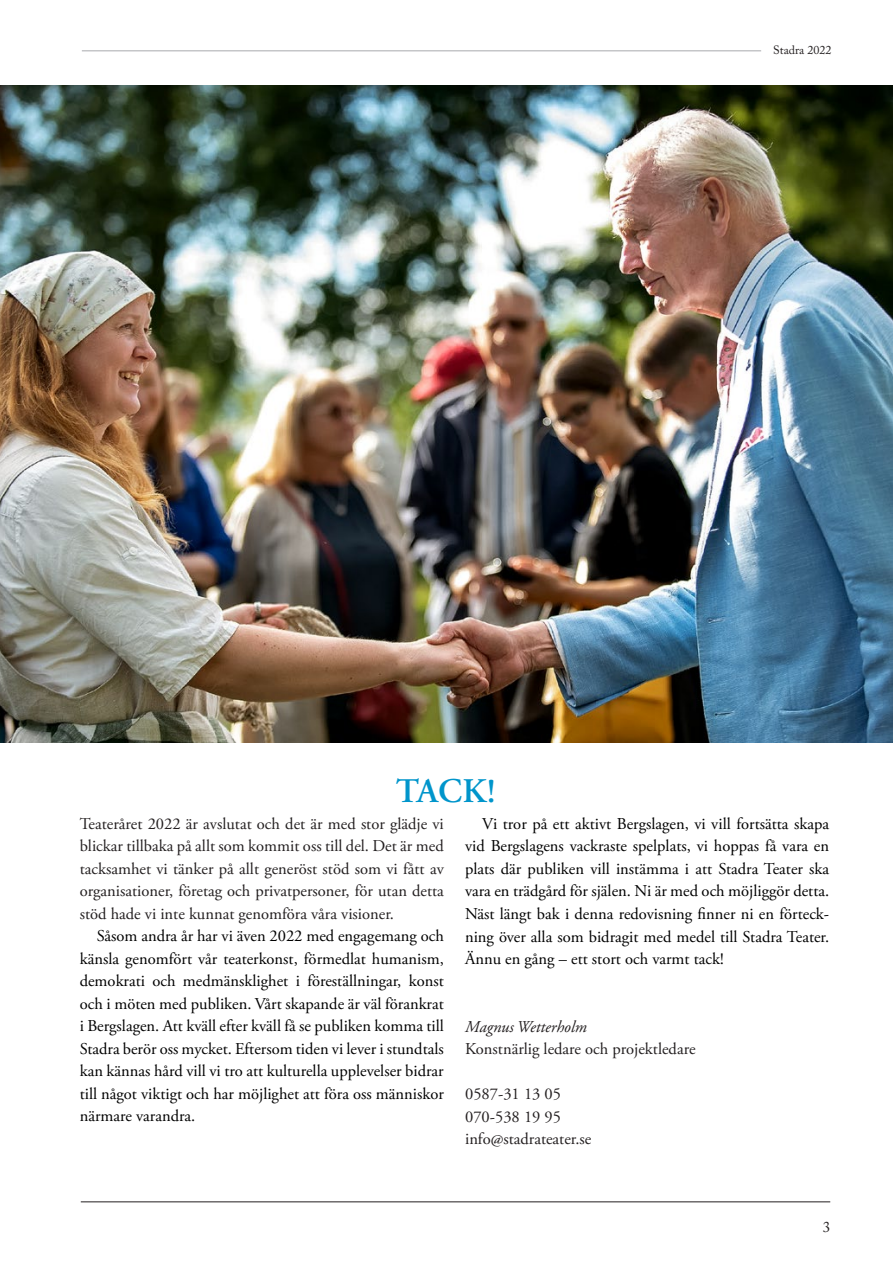
<style>
.page{position:relative;width:893px;height:1263px;background:#fff}
.page>*{position:absolute;margin:0;border:0;box-sizing:border-box;transform-origin:0 0}
.t1{font:600 34.5px "Adobe Garamond Pro";color:#0095cb}
.t2{font:16.5px/22.5px "Adobe Garamond Pro";color:#000;text-align:justify}
.Normal_1_a{font:16.5px/22.5px "Adobe Garamond Pro";color:#231f20;text-align:justify}
.Normal_1_a-2{font:italic 16.5px "Adobe Garamond Pro";color:#231f20}
.t3{font:15px "Adobe Caslon Pro";color:#231f20}
.t4{font:12px "Adobe Caslon Pro";color:#231f20}
</style>
<div class="page">
<hr style="left:81px;top:1201px;width:749px;height:1px;background:#231f20">
<hr style="left:82px;top:50px;width:679px;height:1px;background:#a8a9ad">
<img style="left:0;top:85px;width:893px;height:658px">
<p class="t4" style="left:773px;top:43px;width:60px">Stadra 2022</p>
<h1 class="t1" style="left:396px;top:771px;width:102px">TACK!</h1>
<p class="Normal_1_a" style="left:80px;top:813px;width:366px">Teateråret 2022 är avslutat och det är med stor glädje vi blickar tillbaka på allt som kommit oss till del. Det är med tacksamhet vi tänker på allt generöst stöd som vi fått av organisationer, företag och privatpersoner, för utan detta stöd hade vi inte kunnat genomföra våra visioner.</p>
<p class="t2" style="left:80px;top:925px;width:366px;text-indent:17px">Såsom andra år har vi även 2022 med engagemang och känsla genomfört vår teaterkonst, förmedlat humanism, demokrati och medmänsklighet i föreställningar, konst och i möten med publiken. Vårt skapande är väl förankrat i Bergslagen. Att kväll efter kväll få se publiken komma till Stadra berör oss mycket. Eftersom tiden vi lever i stundtals kan kännas hård vill vi tro att kulturella upplevelser bidrar till något viktigt och har möjlighet att föra oss människor närmare varandra.</p>
<p class="t2" style="left:465px;top:813px;width:366px;text-indent:17px">Vi tror på ett aktivt Bergslagen, vi vill fortsätta skapa vid Bergslagens vackraste spelplats, vi hoppas få vara en plats där publiken vill instämma i att Stadra Teater ska vara en trädgård för själen. Ni är med och möjliggör detta.<br>Näst längt bak i denna redovisning finner ni en förteck&shy;ning över alla som bidragit med medel till Stadra Teater.<br>Ännu en gång – ett stort och varmt tack!</p>
<p class="Normal_1_a-2" style="left:465px;top:1016px;width:123px">Magnus Wetterholm</p>
<p class="Normal_1_a" style="left:465px;top:1038px;width:232px">Konstnärlig ledare och projektledare</p>
<p class="Normal_1_a" style="left:465px;top:1083px;width:98px">0587-31 13 05</p>
<p class="Normal_1_a" style="left:465px;top:1106px;width:98px">070-538 19 95</p>
<p class="Normal_1_a" style="left:465px;top:1128px;width:128px">info@stadrateater.se</p>
<p class="t3" style="left:823px;top:1217px;width:9px">3</p>
</div>
